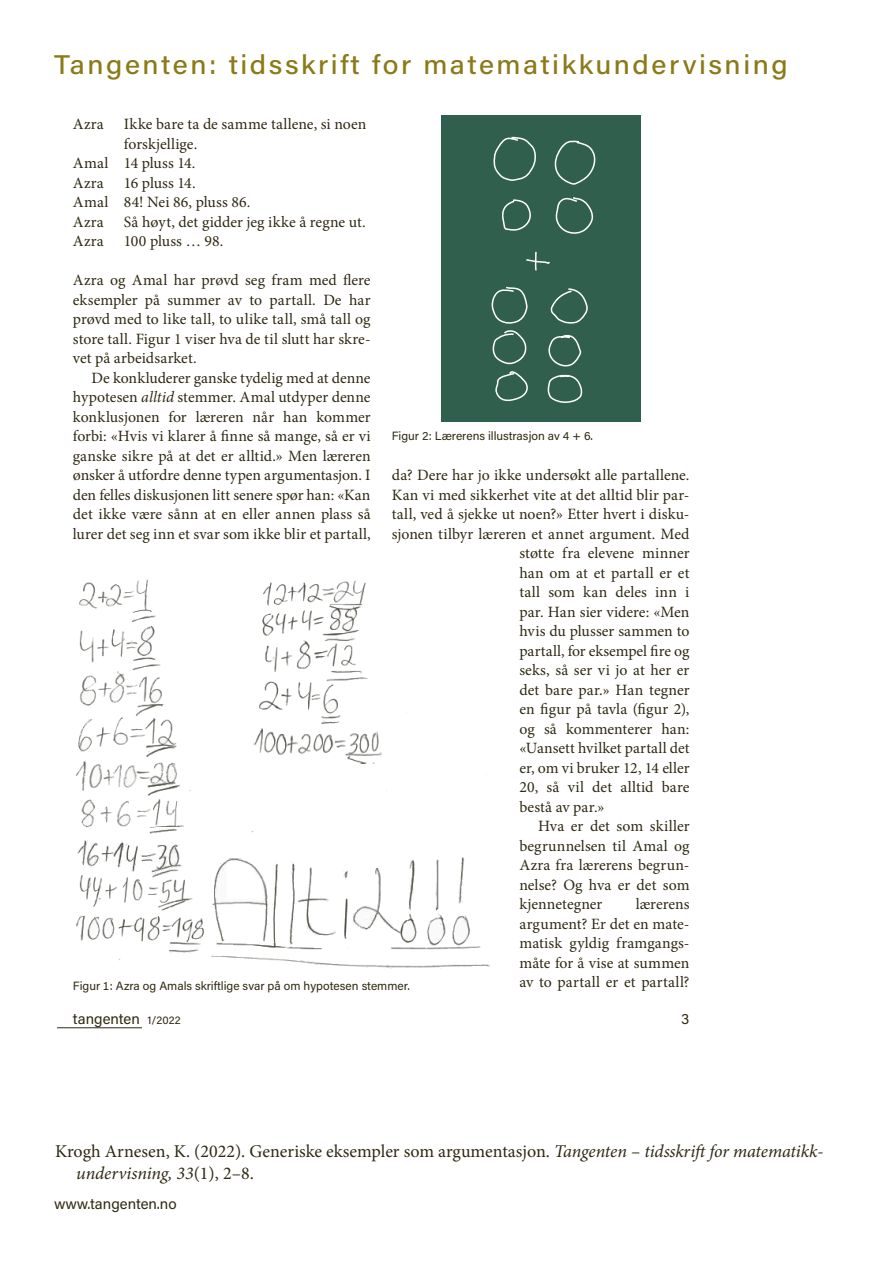
<style>
.page{position:relative;width:893px;height:1263px;background:#fff}
.page>*{position:absolute;margin:0;border:0;box-sizing:border-box;transform-origin:0 0}
.t1{font:500 27px "Acumin Pro";letter-spacing:.09em;color:#8b7a18;scale:1.05 1}
.t2{font:18px/21.6px "Minion Pro";color:#2f2912}
.t3{font:15.75px/19.5px "Minion Pro";letter-spacing:.005em;color:#2f2912;text-align:justify}
.t4{font:15px "Acumin Pro";color:#2f2912}
.t5{font:12px "Acumin Pro";color:#2f2912}
.s1{font-style:italic}
.s2{font-size:11.25px}
</style>
<div class="page">
<hr style="left:57px;top:1027px;width:85px;height:1px;background:#2f2912">
<img style="left:76px;top:579px;width:414px;height:390px">
<div style="left:441px;top:115px;width:199px;height:307px;background:#315f4e"></div>
<svg style="left:493px;top:136px;width:43px;height:45px"></svg>
<svg style="left:554px;top:140px;width:42px;height:45px"></svg>
<svg style="left:502px;top:199px;width:29px;height:32px"></svg>
<svg style="left:555px;top:197px;width:39px;height:37px"></svg>
<svg style="left:550px;top:288px;width:38px;height:36px"></svg>
<svg style="left:491px;top:286px;width:37px;height:116px"></svg>
<svg style="left:547px;top:334px;width:35px;height:69px"></svg>
<svg style="left:526px;top:251px;width:24px;height:20px"></svg>
<h1 class="t1" style="left:54px;top:46px;width:700px">Tangenten: tidsskrift for matematikkundervisning</h1>
<p class="t3" style="left:73px;top:115px;width:32px">Azra</p>
<p class="t3" style="left:124px;top:115px;width:244px">Ikke bare ta de samme tallene, si noen</p>
<p class="t3" style="left:124px;top:134px;width:75px">forskjellige.</p>
<p class="t3" style="left:73px;top:154px;width:124px">Amal 14 pluss 14.</p>
<p class="t3" style="left:73px;top:173px;width:32px">Azra</p>
<p class="t3" style="left:73px;top:173px;width:179px;text-align:left;text-indent:51px">16 pluss 14.<br>Amal 84! Nei 86, pluss 86.<br>Azra</p>
<p class="t3" style="left:124px;top:212px;width:243px">Så høyt, det gidder jeg ikke å regne ut.</p>
<p class="t3" style="left:73px;top:232px;width:32px">Azra</p>
<p class="t3" style="left:124px;top:232px;width:101px">100 pluss … 98.</p>
<p class="t3" style="left:73px;top:271px;width:299px">Azra og Amal har prøvd seg fram med flere eksempler på summer av to partall. De har prøvd med to like tall, to ulike tall, små tall og store tall. Figur 1 viser hva de til slutt har skre&shy;vet på arbeidsarket.</p>
<p class="t3" style="left:73px;top:368px;width:299px;text-indent:19px">De konkluderer ganske tydelig med at denne hypotesen <span class="s1">alltid</span> stemmer. Amal utdyper denne konklusjonen for læreren når han kommer forbi: «Hvis vi klarer å finne så mange, så er vi ganske sikre på at det er alltid.» Men læreren ønsker å utfordre denne typen argumentasjon. I den felles diskusjonen litt senere spør han: «Kan det ikke være sånn at en eller annen plass så lurer det seg inn et svar som ikke blir et partall,</p>
<p class="t5" style="left:392px;top:427px;width:203px">Figur 2: Lærerens illustrasjon av 4 + 6.</p>
<p class="t3" style="left:392px;top:466px;width:299px">da? Dere har jo ikke undersøkt alle partallene.</p>
<p class="t3" style="left:392px;top:485px;width:299px">Kan vi med sikkerhet vite at det alltid blir par-</p>
<p class="t3" style="left:392px;top:505px;width:299px">tall, ved å sjekke ut noen?» Etter hvert i disku-</p>
<p class="t3" style="left:392px;top:524px;width:299px">sjonen tilbyr læreren et annet argument. Med</p>
<p class="t3" style="left:519px;top:544px;width:172px">støtte fra elevene minner</p>
<p class="t3" style="left:519px;top:563px;width:172px">han om at et partall er et</p>
<p class="t3" style="left:519px;top:583px;width:172px">tall som kan deles inn i</p>
<p class="t3" style="left:519px;top:602px;width:172px">par. Han sier videre: «Men</p>
<p class="t3" style="left:519px;top:622px;width:172px">hvis du plusser sammen to</p>
<p class="t3" style="left:519px;top:641px;width:172px">partall, for eksempel fire og</p>
<p class="t3" style="left:519px;top:661px;width:172px">seks, så ser vi jo at her er</p>
<p class="t3" style="left:519px;top:680px;width:172px">det bare par.» Han tegner</p>
<p class="t3" style="left:519px;top:700px;width:172px">en figur på tavla (figur 2),</p>
<p class="t3" style="left:519px;top:719px;width:172px">og så kommenterer han:</p>
<p class="t3" style="left:519px;top:739px;width:172px">«Uansett hvilket partall det</p>
<p class="t3" style="left:519px;top:758px;width:172px">er, om vi bruker 12, 14 eller</p>
<p class="t3" style="left:519px;top:778px;width:172px">20, så vil det alltid bare</p>
<p class="t3" style="left:519px;top:797px;width:87px">bestå av par.»</p>
<p class="t3" style="left:538px;top:817px;width:153px">Hva er det som skiller</p>
<p class="t3" style="left:519px;top:836px;width:172px">begrunnelsen til Amal og</p>
<p class="t3" style="left:519px;top:856px;width:172px">Azra fra lærerens begrun-</p>
<p class="t3" style="left:519px;top:875px;width:172px">nelse? Og hva er det som</p>
<p class="t3" style="left:519px;top:895px;width:85px">kjennetegner</p>
<p class="t3" style="left:519px;top:895px;width:172px;text-indent:116px">lærerens argument? Er det en mate&shy;matisk gyldig framgangs&shy;måte for å vise at summen</p>
<p class="t5" style="left:73px;top:977px;width:338px">Figur 1: Azra og Amals skriftlige svar på om hypotesen stemmer.</p>
<p class="t3" style="left:519px;top:973px;width:172px">av to partall er et partall?</p>
<p class="t4" style="left:73px;top:1008px;width:109px">tangenten <span class="s2">1/2022</span></p>
<p class="t4" style="left:681px;top:1008px;width:10px">3</p>
<p class="t2" style="left:76px;top:1140px;width:749px;text-indent:-21px">Krogh Arnesen, K. (2022). Generiske eksempler som argumentasjon. <span class="s1">Tangenten – tidsskrift for matematikk&shy;undervisning, 33</span>(1), 2–8.</p>
<p class="t4" style="left:54px;top:1193px;width:124px">www.tangenten.no</p>
</div>
